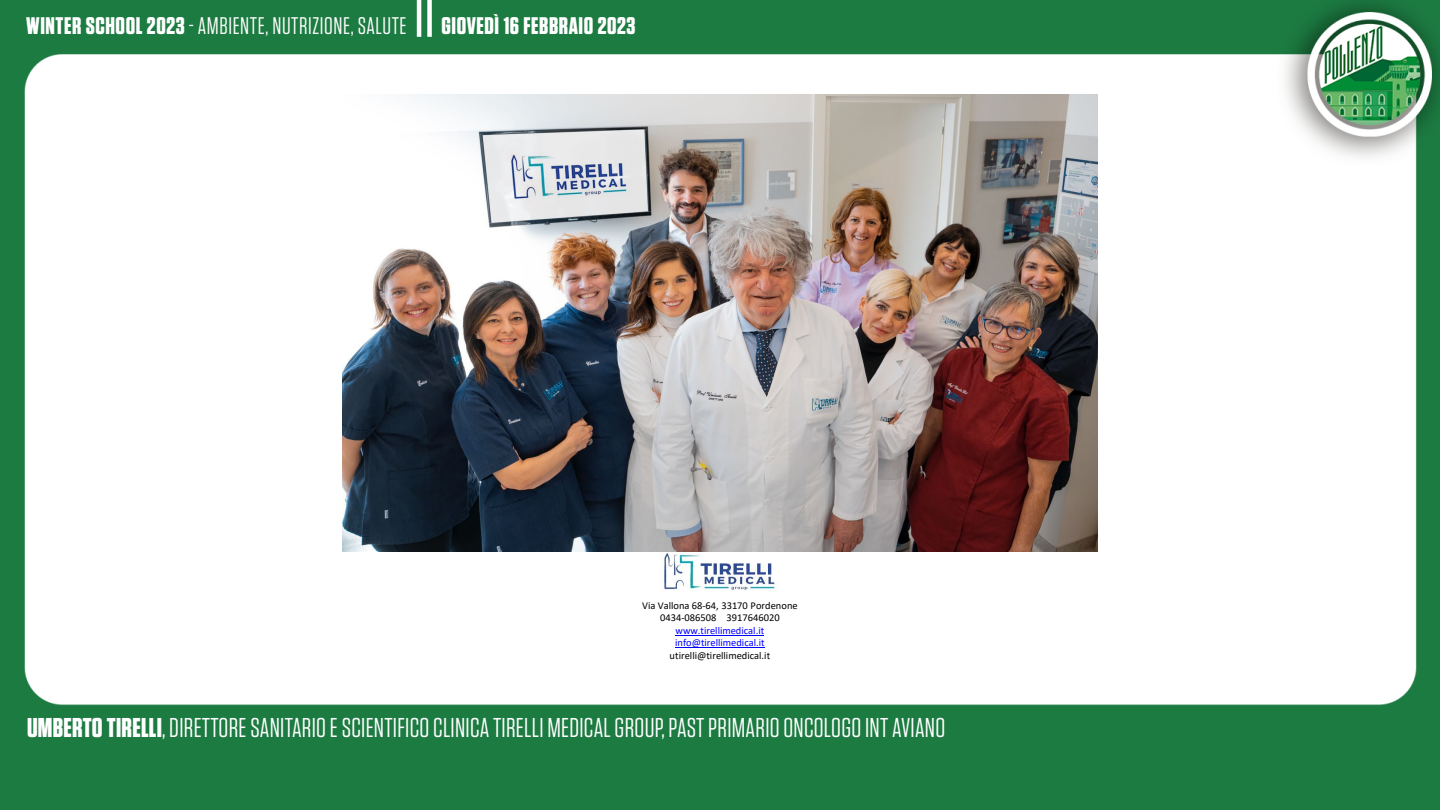
<style>
.page{position:relative;width:1440px;height:810px;background:#fff}
.page>*{position:absolute;margin:0;border:0;box-sizing:border-box;transform-origin:0 0}
.t1{font:27.15px "Tungsten";letter-spacing:.01em;color:#fff}
.t2{font:24px "Tungsten";letter-spacing:.025em;color:#fff}
.t3{font:700 24px "Tungsten";letter-spacing:.025em;color:#fff}
.t4{font:10.43px/12.6px "Calibri";color:#000;text-align:center}
.t5{font:10.43px/12.6px "Calibri";color:#00f}
.s1{font-weight:700}
</style>
<div class="page">
<img style="left:0;top:0;width:1440px;height:810px">
<hr style="left:417px;top:0;width:4px;height:37px;background:#fff">
<div style="left:427px;top:0;width:5px;height:37px;background:#fff"></div>
<div style="left:342px;top:95px;width:756px;height:567px;background:#fff"></div>
<img style="left:342px;top:95px;width:756px;height:456px">
<img style="left:661px;top:551px;width:118px;height:39px">
<hr style="left:676px;top:635px;width:88px;height:1px;background:#00f">
<hr style="left:675px;top:648px;width:90px;height:1px;background:#00f">
<p class="t2" style="left:26px;top:14px;width:382px"><span class="s1">WINTER SCHOOL 2023</span> - AMBIENTE, NUTRIZIONE, SALUTE</p>
<p class="t3" style="left:442px;top:13px;width:195px">GIOVEDÌ 16 FEBBRAIO 2023</p>
<p class="t4" style="left:642px;top:599px;width:157px">Via Vallona 68-64, 33170 Pordenone<br>0434-086508 3917646020</p>
<p class="t5" style="left:675px;top:624px;width:91px">www.tirellimedical.it info@tirellimedical.it</p>
<p class="t4" style="left:670px;top:649px;width:102px">utirelli@tirellimedical.it</p>
<p class="t1" style="left:27px;top:713px;width:920px"><span class="s1">UMBERTO TIRELLI</span>, DIRETTORE SANITARIO E SCIENTIFICO CLINICA TIRELLI MEDICAL GROUP, PAST PRIMARIO ONCOLOGO INT AVIANO</p>
</div>
